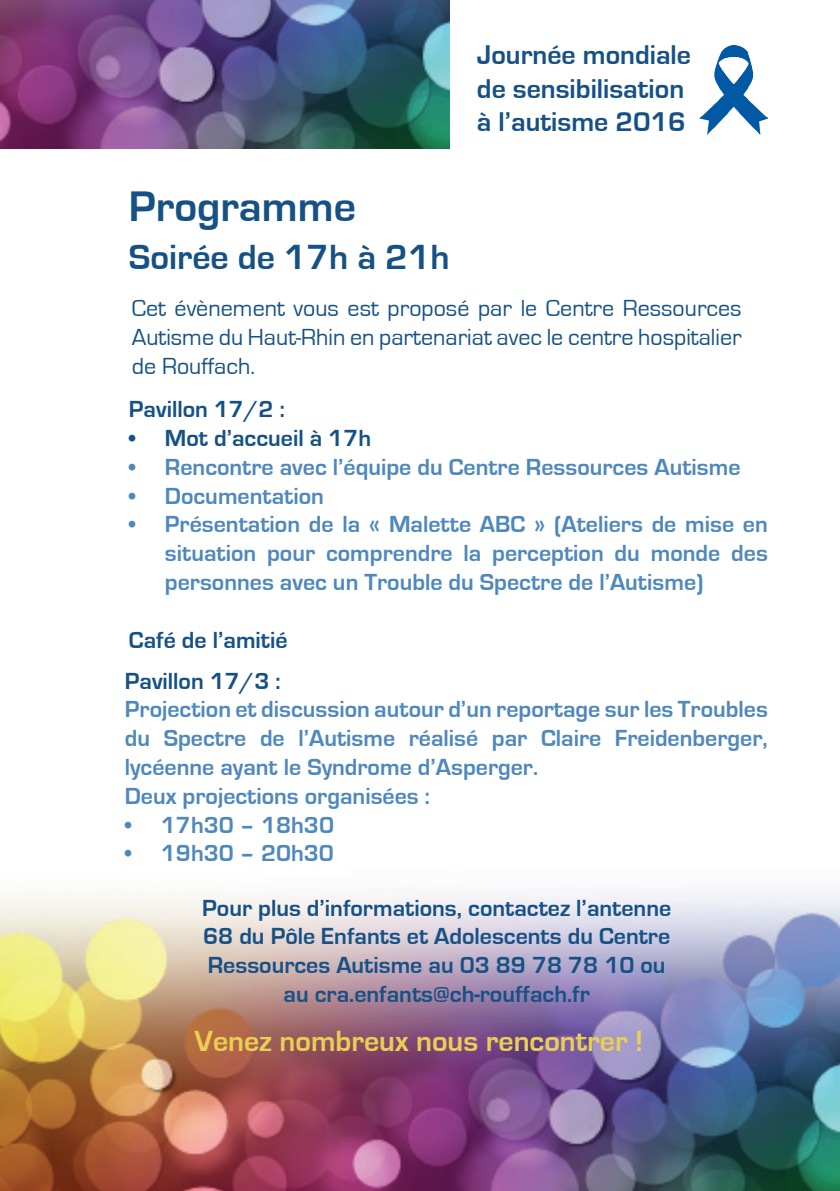
<style>
.page{position:relative;width:840px;height:1191px;background:#fff}
.page>*{position:absolute;margin:0;border:0;box-sizing:border-box;transform-origin:0 0}
.t1{font:700 44px "Eurostile";color:#165185}
.t2{font:700 36px "Eurostile";color:#165185}
.t3{font:700 30px "Eurostile";color:#eacf54}
.t4{font:700 28px "Eurostile";color:#165185}
.t5{font:700 24px/28.8px "Eurostile";color:#4f88bd;text-align:justify}
.t6{font:700 24px/28.8px "Eurostile";color:#165185;text-align:center}
.t7{font:24px/28.8px "Eurostile";color:#165185;text-align:justify}
</style>
<div class="page">
<img style="left:0;top:891px;width:839px;height:300px">
<img style="left:699px;top:45px;width:68px;height:90px">
<img style="left:0;top:0;width:449px;height:149px">
<p class="t1" style="left:129px;top:182px;width:229px">Programme</p>
<p class="t2" style="left:129px;top:237px;width:322px">Soirée de 17h à 21h</p>
<p class="t4" style="left:476px;top:40px;width:215px">Journée mondiale</p>
<p class="t4" style="left:476px;top:73px;width:209px">de sensibilisation</p>
<p class="t4" style="left:476px;top:107px;width:210px">à l’autisme 2016</p>
<p class="t7" style="left:132px;top:294px;width:611px">Cet évènement vous est proposé par le Centre Ressources Autisme du Haut-Rhin en partenariat avec le centre hospitalier de Rouffach.</p>
<p class="t6" style="left:129px;top:395px;width:157px">Pavillon 17/2 :</p>
<p class="t6" style="left:129px;top:424px;width:244px">• Mot d’accueil à 17h</p>
<p class="t5" style="left:129px;top:453px;width:613px">• Rencontre avec l’équipe du Centre Ressources Autisme</p>
<p class="t5" style="left:129px;top:482px;width:196px">• Documentation</p>
<p class="t5" style="left:165px;top:510px;width:604px;text-indent:-36px">• Présentation de la « Malette ABC » (Ateliers de mise en situation pour comprendre la perception du monde des personnes avec un Trouble du Spectre de l’Autisme)</p>
<p class="t6" style="left:129px;top:626px;width:160px">Café de l’amitié</p>
<p class="t6" style="left:125px;top:666px;width:157px">Pavillon 17/3 :</p>
<p class="t5" style="left:125px;top:695px;width:644px">Projection et discussion autour d’un reportage sur les Troubles du Spectre de l’Autisme réalisé par Claire Freidenberger, lycéenne ayant le Syndrome d’Asperger.</p>
<p class="t5" style="left:125px;top:782px;width:306px">Deux projections organisées :</p>
<p class="t5" style="left:125px;top:810px;width:210px">• 17h30 – 18h30</p>
<p class="t5" style="left:125px;top:839px;width:210px">• 19h30 – 20h30</p>
<p class="t6" style="left:202px;top:893px;width:470px">Pour plus d’informations, contactez l’antenne 68 du Pôle Enfants et Adolescents du Centre Ressources Autisme au 03 89 78 78 10 ou au cra.enfants@ch-rouffach.fr</p>
<p class="t3" style="left:194px;top:1024px;width:450px">Venez nombreux nous rencontrer !</p>
</div>
